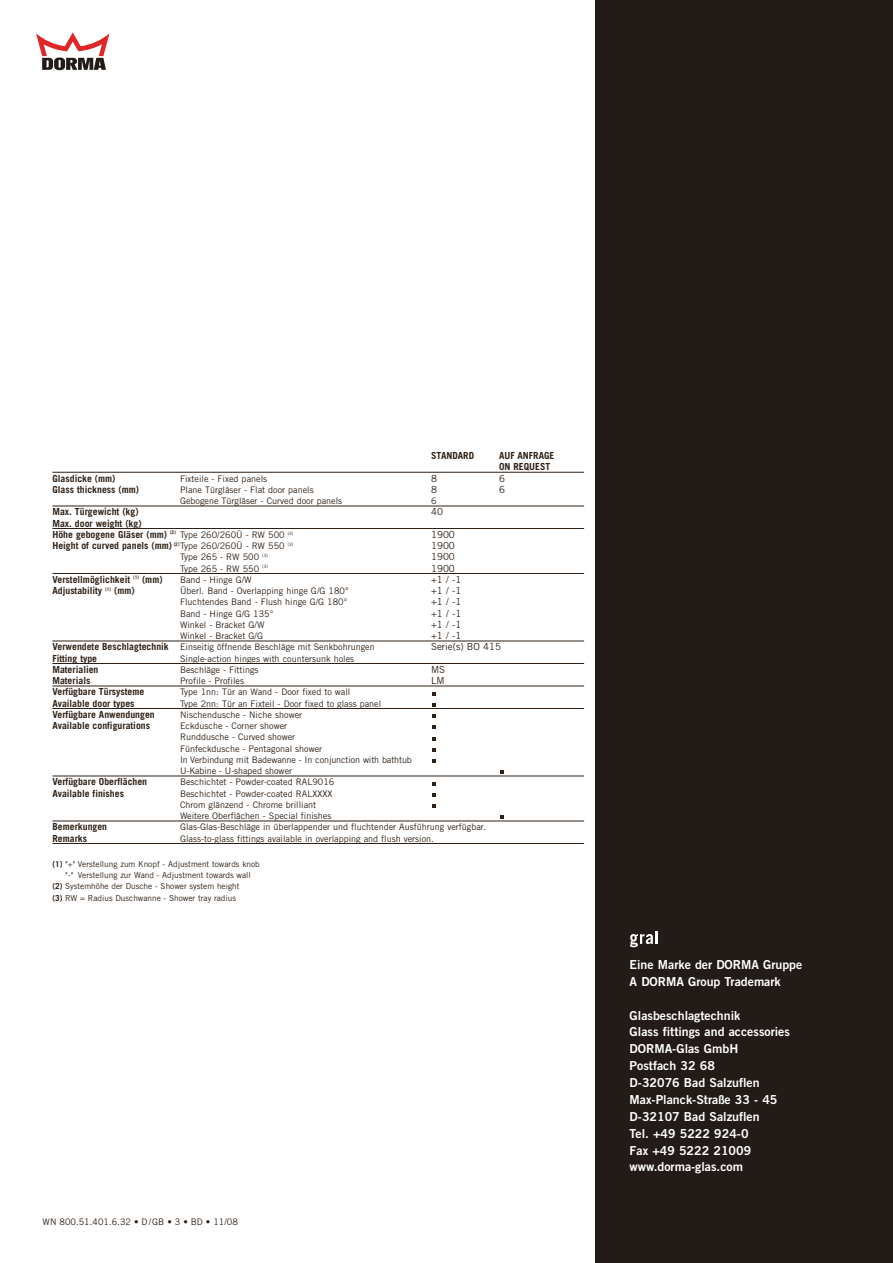
<style>
.page{position:relative;width:893px;height:1263px;background:#fff}
.page>*{position:absolute;margin:0;border:0;box-sizing:border-box;transform-origin:0 0}
.t1{font:12.3px/17px "Trade Gothic Bold Two";color:#fff}
.t2{font:700 9.75px/11.2px "Trade Gothic";color:#2f2116}
.t3{font:9.75px "Trade Gothic";color:#2f2116}
.t4{font:9px/11.2px "Trade Gothic";color:#2f2116}
.t5{font:8.25px "Trade Gothic";color:#2f2116}
.s1{font-weight:400;font-size:9px}
.s2{font-weight:700;font-size:9.75px}
.s3{font-weight:700}
</style>
<div class="page">
<div style="left:595px;top:0;width:297px;height:1263px;background:#221b18"></div>
<hr style="left:52px;top:472px;width:532px;height:1px;background:#2f2116">
<hr style="left:52px;top:506px;width:532px;height:1px;background:#2f2116">
<hr style="left:52px;top:528px;width:532px;height:1px;background:#2f2116">
<hr style="left:52px;top:573px;width:532px;height:1px;background:#2f2116">
<hr style="left:52px;top:641px;width:532px;height:1px;background:#2f2116">
<hr style="left:52px;top:663px;width:532px;height:1px;background:#2f2116">
<hr style="left:52px;top:686px;width:532px;height:1px;background:#2f2116">
<hr style="left:52px;top:708px;width:532px;height:1px;background:#2f2116">
<hr style="left:52px;top:776px;width:532px;height:1px;background:#2f2116">
<hr style="left:52px;top:821px;width:532px;height:1px;background:#2f2116">
<hr style="left:52px;top:843px;width:532px;height:1px;background:#2f2116">
<svg style="left:500px;top:770px;width:4px;height:4px"></svg>
<svg style="left:500px;top:815px;width:4px;height:4px"></svg>
<svg style="left:432px;top:804px;width:4px;height:4px"></svg>
<svg style="left:432px;top:793px;width:4px;height:4px"></svg>
<svg style="left:432px;top:782px;width:4px;height:3px"></svg>
<svg style="left:432px;top:759px;width:4px;height:4px"></svg>
<svg style="left:432px;top:748px;width:4px;height:4px"></svg>
<svg style="left:432px;top:737px;width:4px;height:3px"></svg>
<svg style="left:432px;top:725px;width:4px;height:4px"></svg>
<svg style="left:432px;top:714px;width:4px;height:4px"></svg>
<svg style="left:432px;top:703px;width:4px;height:4px"></svg>
<svg style="left:432px;top:692px;width:4px;height:3px"></svg>
<svg style="left:36px;top:32px;width:73px;height:38px"></svg>
<svg style="left:630px;top:931px;width:28px;height:16px"></svg>
<p class="t2" style="left:431px;top:451px;width:44px">STANDARD</p>
<p class="t2" style="left:499px;top:451px;width:57px">AUF ANFRAGE<br>ON REQUEST</p>
<p class="t2" style="left:52px;top:473px;width:65px">Glasdicke (mm)</p>
<p class="t4" style="left:180px;top:474px;width:89px">Fixteile - Fixed panels</p>
<p class="t3" style="left:431px;top:475px;width:7px">8</p>
<p class="t3" style="left:499px;top:475px;width:7px">6</p>
<p class="t2" style="left:52px;top:485px;width:88px">Glass thickness (mm)</p>
<p class="t4" style="left:180px;top:485px;width:135px">Plane Türgläser - Flat door panels</p>
<p class="t3" style="left:431px;top:486px;width:7px">8</p>
<p class="t3" style="left:499px;top:486px;width:7px">6</p>
<p class="t4" style="left:180px;top:496px;width:164px">Gebogene Türgläser - Curved door panels</p>
<p class="t4" style="left:431px;top:496px;width:7px">6</p>
<p class="t2" style="left:52px;top:507px;width:88px">Max. Türgewicht (kg)</p>
<p class="t3" style="left:431px;top:508px;width:13px">40</p>
<p class="t2" style="left:52px;top:518px;width:242px">Max. door weight (kg)<br>Höhe gebogene Gläser (mm) <sup>(2)</sup> <span class="s1">Type 260/260Ü - RW 500</span> <sup>(3)</sup></p>
<p class="t3" style="left:431px;top:531px;width:25px">1900</p>
<p class="t2" style="left:52px;top:541px;width:242px">Height of curved panels (mm) <sup>(2)</sup><span class="s1">Type 260/260Ü - RW 550</span> <sup>(3)</sup></p>
<p class="t3" style="left:431px;top:542px;width:25px">1900</p>
<p class="t4" style="left:180px;top:552px;width:89px">Type 265 - RW 500 <sup>(3)</sup></p>
<p class="t3" style="left:431px;top:553px;width:25px">1900</p>
<p class="t4" style="left:180px;top:564px;width:89px">Type 265 - RW 550 <sup>(3)</sup></p>
<p class="t3" style="left:431px;top:565px;width:25px">1900</p>
<p class="t2" style="left:52px;top:575px;width:112px">Verstellmöglichkeit <sup>(1)</sup> (mm)</p>
<p class="t4" style="left:180px;top:575px;width:73px">Band - Hinge G/W</p>
<p class="t3" style="left:431px;top:576px;width:32px">+1 / -1</p>
<p class="t2" style="left:52px;top:586px;width:84px">Adjustability <sup>(1)</sup> (mm)</p>
<p class="t4" style="left:180px;top:586px;width:170px">Überl. Band - Overlapping hinge G/G 180°</p>
<p class="t3" style="left:431px;top:587px;width:32px">+1 / -1</p>
<p class="t4" style="left:180px;top:597px;width:169px">Fluchtendes Band - Flush hinge G/G 180°</p>
<p class="t3" style="left:431px;top:598px;width:32px">+1 / -1</p>
<p class="t4" style="left:180px;top:609px;width:95px">Band - Hinge G/G 135°</p>
<p class="t3" style="left:431px;top:610px;width:32px">+1 / -1</p>
<p class="t4" style="left:180px;top:620px;width:86px">Winkel - Bracket G/W</p>
<p class="t3" style="left:431px;top:621px;width:32px">+1 / -1</p>
<p class="t4" style="left:180px;top:631px;width:84px">Winkel - Bracket G/G</p>
<p class="t3" style="left:431px;top:632px;width:32px">+1 / -1</p>
<p class="t4" style="left:52px;top:642px;width:324px"><span class="s2">Verwendete Beschlagtechnik</span> Einseitig öffnende Beschläge mit Senkbohrungen</p>
<p class="t3" style="left:431px;top:643px;width:71px">Serie(s) BO 415</p>
<p class="t2" style="left:52px;top:653px;width:46px">Fitting type</p>
<p class="t4" style="left:180px;top:654px;width:176px">Single-action hinges with countersunk holes</p>
<p class="t2" style="left:52px;top:665px;width:48px">Materialien</p>
<p class="t4" style="left:180px;top:665px;width:80px">Beschläge - Fittings</p>
<p class="t3" style="left:431px;top:666px;width:16px">MS</p>
<p class="t2" style="left:52px;top:676px;width:39px">Materials</p>
<p class="t4" style="left:180px;top:676px;width:65px">Profile - Profiles</p>
<p class="t3" style="left:431px;top:677px;width:15px">LM</p>
<p class="t2" style="left:52px;top:687px;width:93px">Verfügbare Türsysteme</p>
<p class="t4" style="left:180px;top:687px;width:172px">Type 1nn: Tür an Wand - Door fixed to wall</p>
<p class="t2" style="left:52px;top:698px;width:84px">Available door types</p>
<p class="t4" style="left:180px;top:699px;width:203px">Type 2nn: Tür an Fixteil - Door fixed to glass panel</p>
<p class="t2" style="left:52px;top:710px;width:104px">Verfügbare Anwendungen</p>
<p class="t4" style="left:180px;top:710px;width:124px">Nischendusche - Niche shower</p>
<p class="t2" style="left:52px;top:721px;width:99px">Available configurations</p>
<p class="t4" style="left:180px;top:721px;width:233px">Eckdusche - Corner shower<br>Runddusche - Curved shower<br>Fünfeckdusche - Pentagonal shower<br>In Verbindung mit Badewanne - In conjunction with bathtub U-Kabine - U-shaped shower</p>
<p class="t2" style="left:52px;top:777px;width:96px">Verfügbare Oberflächen</p>
<p class="t4" style="left:180px;top:777px;width:156px">Beschichtet - Powder-coated RAL9016</p>
<p class="t2" style="left:52px;top:788px;width:73px">Available finishes</p>
<p class="t4" style="left:180px;top:789px;width:154px">Beschichtet - Powder-coated RALXXXX<br>Chrom glänzend - Chrome brilliant<br>Weitere Oberflächen - Special finishes</p>
<p class="t2" style="left:52px;top:822px;width:56px">Bemerkungen</p>
<p class="t4" style="left:180px;top:822px;width:307px">Glas-Glas-Beschläge in überlappender und fluchtender Ausführung verfügbar.</p>
<p class="t2" style="left:52px;top:833px;width:36px">Remarks</p>
<p class="t4" style="left:180px;top:834px;width:255px">Glass-to-glass fittings available in overlapping and flush version.</p>
<p class="t5" style="left:52px;top:861px;width:209px"><span class="s3">(1)</span> "+" Verstellung zum Knopf - Adjustment towards knob</p>
<p class="t5" style="left:65px;top:872px;width:187px">"-" Verstellung z ur Wand - Adjustment towards wall</p>
<p class="t5" style="left:52px;top:884px;width:188px"><span class="s3">(2)</span> Systemhöhe der Dusche - Shower system height</p>
<p class="t5" style="left:52px;top:895px;width:185px"><span class="s3">(3)</span> RW = Radius Duschwanne - Shower tray radius</p>
<p class="t4" style="left:43px;top:1217px;width:197px">WN 800.51.401.6.32 • D/GB • 3 • BD • 11/08</p>
<h1 class="t1" style="left:629px;top:957px;width:174px">Eine Marke der DORMA Gruppe<br>A DORMA Group Trademark</h1>
<h1 class="t1" style="left:629px;top:1008px;width:162px">Glasbeschlagtechnik<br>Glass fittings and accessories<br>DORMA-Glas GmbH<br>Postfach 32 68<br>D-32076 Bad Salzuflen<br>Max-Planck-Straße 33 - 45<br>D-32107 Bad Salzuflen<br>Tel. +49 5222 924-0<br>Fax +49 5222 21009 www.dorma-glas.com</h1>
</div>
